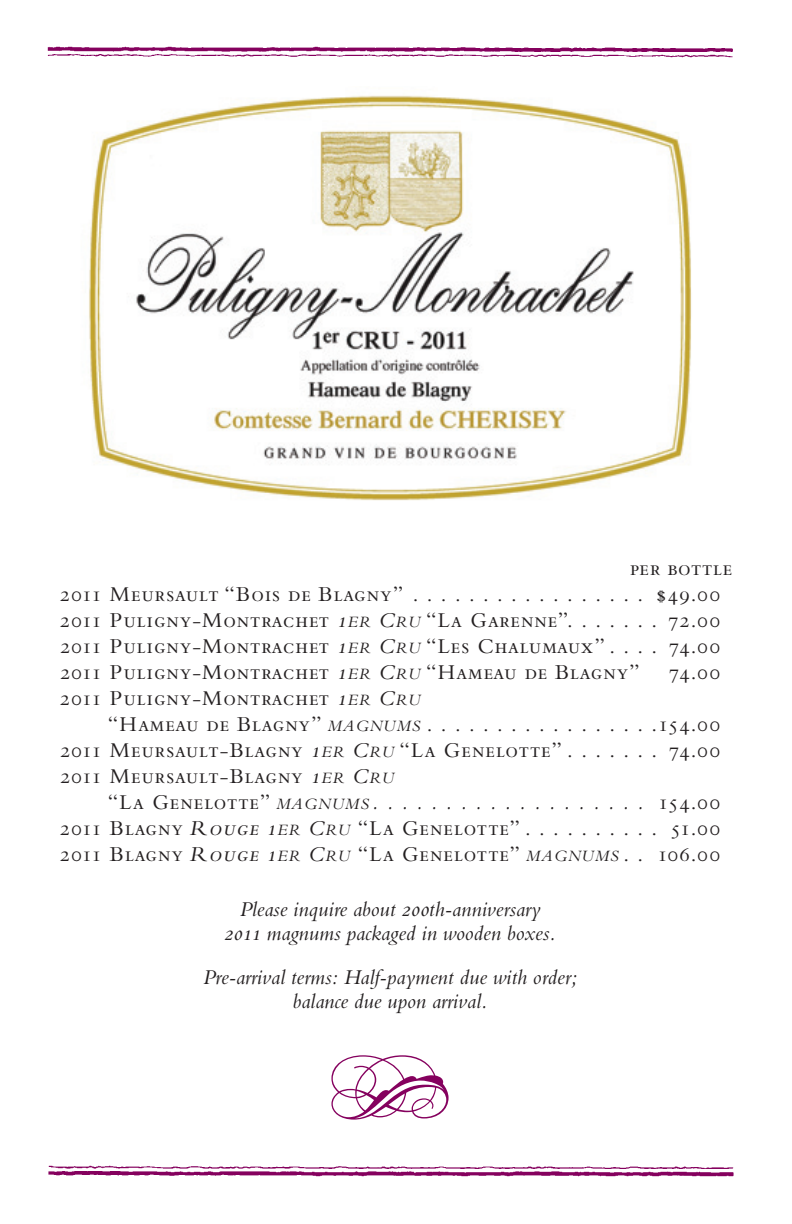
<style>
.page{position:relative;width:792px;height:1224px;background:#fff}
.page>*{position:absolute;margin:0;border:0;box-sizing:border-box;transform-origin:0 0}
.t1{font:100px "Type Embellishments One Plain";color:#85015e}
.t2{font:22px/26px "Bembo SC";letter-spacing:.03em;color:#231f20}
.t3{font:22px/24px "Bembo Italic TS";color:#231f20;text-align:center}
.t4{font:22px "Bembo SC";letter-spacing:.05em;color:#231f20}
.s1{font-family:"Bembo Italic TS"}
.s2{font-family:"Bembo Italic TS";font-size:16.4px}
.s3{font-family:"Bembo SC Oblique"}
</style>
<div class="page">
<img style="left:47px;top:46px;width:686px;height:11px">
<img style="left:48px;top:1166px;width:686px;height:11px">
<img style="left:88px;top:95px;width:603px;height:406px">
<p class="t2" style="left:60px;top:555px;width:674px;text-indent:570px">per bottle 2011 Meursault “Bois de Blagny” . . . . . . . . . . . . . . . . . $49.00<br>2011 Puligny-Montrachet <span class="s1">1</span><span class="s2">ER</span> <span class="s1">C</span><span class="s2">RU</span> “La Garenne”. . . . . . . 72.00<br>2011 Puligny-Montrachet <span class="s1">1</span><span class="s2">ER</span> <span class="s1">C</span><span class="s2">RU</span> “Les Chalumaux” . . . . 74.00<br>2011 Puligny-Montrachet <span class="s1">1</span><span class="s2">ER</span> <span class="s1">C</span><span class="s2">RU</span> “Hameau de Blagny”</p>
<p class="t2" style="left:669px;top:659px;width:53px">74.00</p>
<p class="t2" style="left:60px;top:685px;width:362px">2011 Puligny-Montrachet <span class="s1">1</span><span class="s2">ER</span> <span class="s1">C</span><span class="s2">RU</span></p>
<p class="t2" style="left:108px;top:711px;width:614px">“Hameau de Blagny” <span class="s2">MAGNUMS</span> . . . . . . . . . . . . . . . . .154.00</p>
<p class="t2" style="left:60px;top:737px;width:662px">2011 Meursault-Blagny <span class="s1">1</span><span class="s2">ER</span> <span class="s1">C</span><span class="s2">RU</span> “La Genelotte” . . . . . . . 74.00</p>
<p class="t2" style="left:60px;top:763px;width:335px">2011 Meursault-Blagny <span class="s1">1</span><span class="s2">ER</span> <span class="s1">C</span><span class="s2">RU</span></p>
<p class="t4" style="left:108px;top:790px;width:614px">“La Genelotte” <span class="s2">MAGNUMS</span> <span class="s1">. . . . . . . . . . . . . . . . . . .</span> 154.00</p>
<p class="t2" style="left:60px;top:815px;width:661px">2011 Blagny <span class="s3">Rouge</span> <span class="s1">1</span><span class="s2">ER</span> <span class="s1">C</span><span class="s2">RU</span> “La Genelotte” . . . . . . . . . . 51.00</p>
<p class="t2" style="left:60px;top:841px;width:662px">2011 Blagny <span class="s3">Rouge</span> <span class="s1">1</span><span class="s2">ER</span> <span class="s1">C</span><span class="s2">RU</span> “La Genelotte” <span class="s2">MAGNUMS</span> . . 106.00</p>
<p class="t3" style="left:224px;top:897px;width:333px">Please inquire about 200th-anniversary<br>2011 magnums packaged in wooden boxes.</p>
<p class="t3" style="left:203px;top:965px;width:376px">Pre-arrival terms: Half-payment due with order; balance due upon arrival.</p>
<h1 class="t1" style="left:327px;top:1048px;width:128px">g</h1>
</div>
